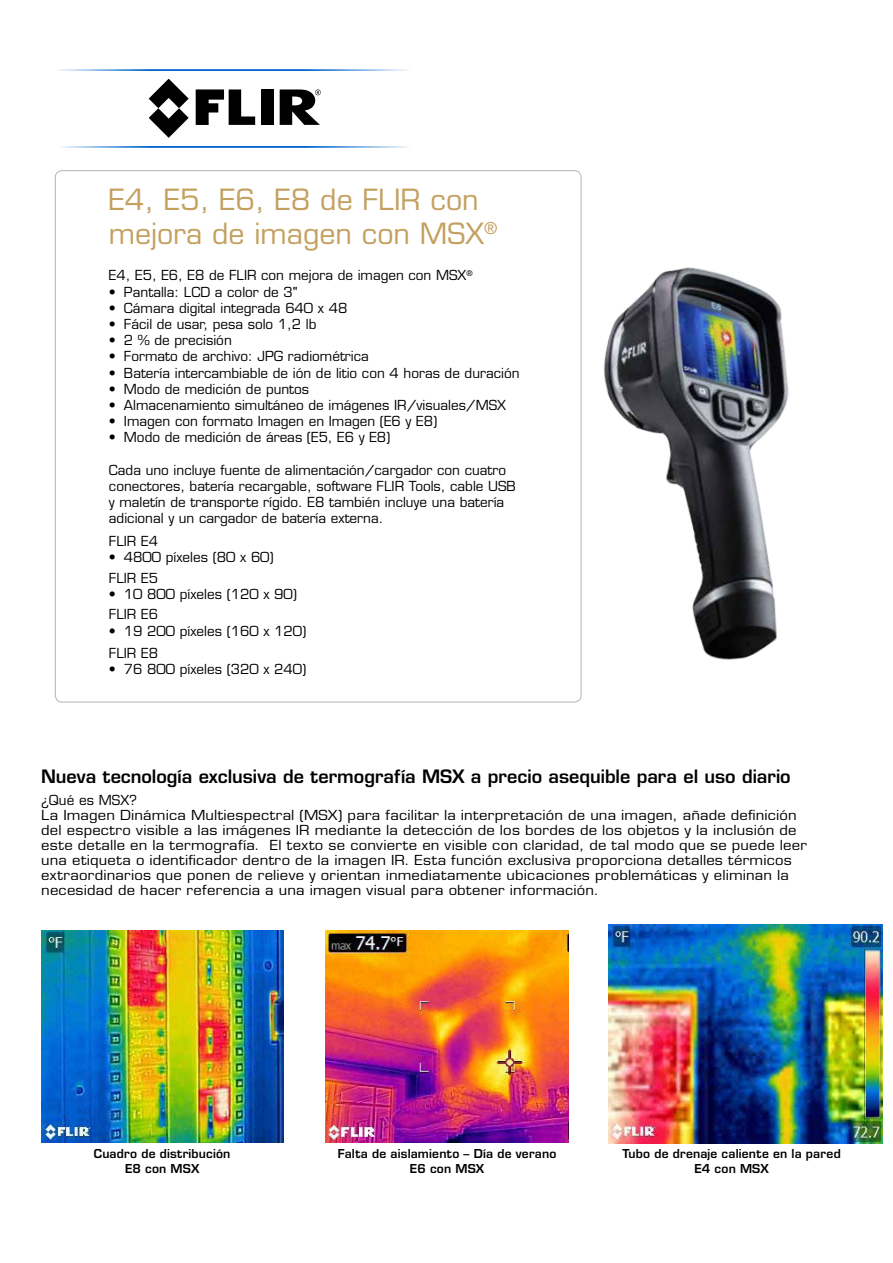
<style>
.page{position:relative;width:893px;height:1263px;background:#fff}
.page>*{position:absolute;margin:0;border:0;box-sizing:border-box;transform-origin:0 0}
.t1{font:28.5px/34.2px "Eurostile LT Std";color:#c3a05e}
.t2{font:600 18px "Eurostile LT Std";color:#000}
.t3{font:13.5px/15px "Eurostile LT Std";color:#000}
.t4{font:600 12px/14.4px "Eurostile LT Std";letter-spacing:.015em;color:#000;text-align:center}
</style>
<div class="page">
<img style="left:580px;top:233px;width:209px;height:459px">
<img style="left:61px;top:146px;width:347px;height:1px">
<img style="left:58px;top:69px;width:350px;height:1px">
<svg style="left:196px;top:89px;width:59px;height:36px"></svg>
<div style="left:261px;top:89px;width:12px;height:36px;background:#000"></div>
<svg style="left:149px;top:79px;width:40px;height:59px"></svg>
<svg style="left:280px;top:89px;width:41px;height:36px"></svg>
<img style="left:41px;top:930px;width:242px;height:212px">
<img style="left:326px;top:930px;width:242px;height:212px">
<img style="left:609px;top:924px;width:273px;height:219px">
<h1 class="t1" style="left:109px;top:182px;width:390px">E4, E5, E6, E8 de FLIR con mejora de imagen con MSX<sup>®</sup></h1>
<p class="t3" style="left:109px;top:268px;width:365px">E4, E5, E6, E8 de FLIR con mejora de imagen con MSX<sup>®</sup></p>
<p class="t3" style="left:109px;top:284px;width:190px">• Pantalla: LCD a color de 3"</p>
<p class="t3" style="left:109px;top:300px;width:240px">• Cámara digital integrada 640 x 48</p>
<p class="t3" style="left:109px;top:317px;width:209px">• Fácil de usar, pesa solo 1,2 lb</p>
<p class="t3" style="left:109px;top:333px;width:124px">• 2 % de precisión</p>
<p class="t3" style="left:109px;top:349px;width:261px">• Formato de archivo: JPG radiométrica</p>
<p class="t3" style="left:109px;top:365px;width:412px">• Batería intercambiable de ión de litio con 4 horas de duración</p>
<p class="t3" style="left:109px;top:381px;width:202px">• Modo de medición de puntos</p>
<p class="t3" style="left:109px;top:398px;width:399px">• Almacenamiento simultáneo de imágenes IR/visuales/MSX</p>
<p class="t3" style="left:109px;top:414px;width:330px">• Imagen con formato Imagen en Imagen (E6 y E8)</p>
<p class="t3" style="left:109px;top:430px;width:283px">• Modo de medición de áreas (E5, E6 y E8)</p>
<p class="t3" style="left:109px;top:462px;width:408px;line-height:16.2px">Cada uno incluye fuente de alimentación/cargador con cuatro conectores, batería recargable, software FLIR Tools, cable USB y maletín de transporte rígido. E8 también incluye una batería adicional y un cargador de batería externa.</p>
<p class="t3" style="left:109px;top:533px;width:51px">FLIR E4</p>
<p class="t3" style="left:109px;top:547px;width:166px;line-height:20.7px">• 4800 píxeles (80 x 60)<br>FLIR E5</p>
<p class="t3" style="left:109px;top:584px;width:190px;line-height:20.7px">• 10 800 píxeles (120 x 90)<br>FLIR E6</p>
<p class="t3" style="left:109px;top:620px;width:199px;line-height:22.2px">• 19 200 píxeles (160 x 120)<br>FLIR E8</p>
<p class="t3" style="left:109px;top:662px;width:199px">• 76 800 píxeles (320 x 240)</p>
<h2 class="t2" style="left:41px;top:765px;width:751px">Nueva tecnología exclusiva de termografía MSX a precio asequible para el uso diario</h2>
<p class="t3" style="left:41px;top:792px;width:767px">¿Qué es MSX?<br>La Imagen Dinámica Multiespectral (MSX) para facilitar la interpretación de una imagen, añade definición del espectro visible a las imágenes IR mediante la detección de los bordes de los objetos y la inclusión de este detalle en la termografía. El texto se convierte en visible con claridad, de tal modo que se puede leer una etiqueta o identificador dentro de la imagen IR. Esta función exclusiva proporciona detalles térmicos extraordinarios que ponen de relieve y orientan inmediatamente ubicaciones problemáticas y eliminan la necesidad de hacer referencia a una imagen visual para obtener información.</p>
<p class="t4" style="left:94px;top:1147px;width:138px">Cuadro de distribución<br>E8 con MSX</p>
<p class="t4" style="left:338px;top:1147px;width:220px">Falta de aislamiento – Día de verano<br>E6 con MSX</p>
<p class="t4" style="left:622px;top:1147px;width:220px">Tubo de drenaje caliente en la pared<br>E4 con MSX</p>
</div>
